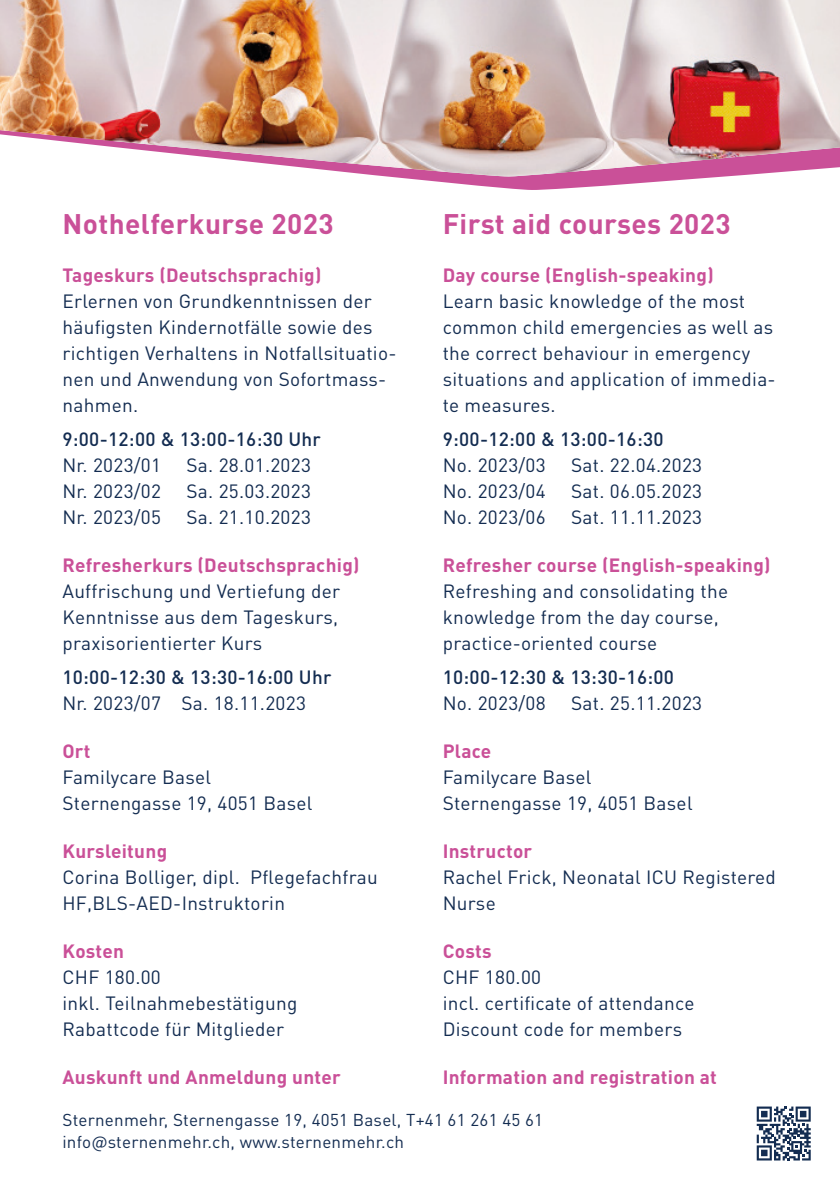
<style>
.page{position:relative;width:840px;height:1191px;background:#fff}
.page>*{position:absolute;margin:0;border:0;box-sizing:border-box;transform-origin:0 0}
.t1{font:700 28px "DIN Pro";letter-spacing:.015em;color:#ca5098}
.t2{font:19px/26px "DIN Pro";letter-spacing:.015em;color:#132c51}
.t3{font:700 19px "DIN Pro";letter-spacing:.015em;color:#ca5098}
.t4{font:500 19px "DIN Pro";letter-spacing:.015em;color:#132c51}
.t5{font:17px "DIN Pro";letter-spacing:.015em;color:#132c51}
.s1{font-weight:700;color:#ca5098}
</style>
<div class="page">
<svg style="left:383px;top:176px;width:348px;height:14px"></svg>
<svg style="left:756px;top:1106px;width:54px;height:54px"></svg>
<img style="left:0;top:0;width:839px;height:176px">
<p class="t1" style="left:62px;top:205px;width:272px">Nothelferkurse 2023</p>
<p class="t3" style="left:62px;top:262px;width:260px">Tageskurs (Deutschsprachig)</p>
<p class="t2" style="left:62px;top:287px;width:335px">Erlernen von Grundkenntnissen der häufigsten Kindernotfälle sowie des richtigen Verhaltens in Notfallsituatio&shy;nen und Anwendung von Sofortmass&shy;nahmen.</p>
<p class="t4" style="left:62px;top:426px;width:260px">9:00-12:00 &amp; 13:00-16:30 Uhr</p>
<p class="t2" style="left:62px;top:451px;width:100px">Nr. 2023/01</p>
<p class="t2" style="left:186px;top:451px;width:126px">Sa. 28.01.2023</p>
<p class="t2" style="left:62px;top:477px;width:100px">Nr. 2023/02</p>
<p class="t2" style="left:186px;top:477px;width:126px">Sa. 25.03.2023</p>
<p class="t2" style="left:62px;top:503px;width:100px">Nr. 2023/05</p>
<p class="t2" style="left:186px;top:503px;width:126px">Sa. 21.10.2023</p>
<p class="t3" style="left:62px;top:552px;width:298px">Refresherkurs (Deutschsprachig)</p>
<p class="t2" style="left:62px;top:577px;width:279px;text-align:justify">Auffrischung und Vertiefung der Kenntnisse aus dem Tageskurs, praxisorientierter Kurs</p>
<p class="t4" style="left:62px;top:664px;width:270px">10:00-12:30 &amp; 13:30-16:00 Uhr</p>
<p class="t2" style="left:62px;top:689px;width:245px">Nr. 2023/07 Sa. 18.11.2023</p>
<p class="t3" style="left:62px;top:738px;width:30px">Ort</p>
<p class="t2" style="left:62px;top:763px;width:150px">Familycare Basel</p>
<p class="t2" style="left:62px;top:789px;width:251px">Sternengasse 19, 4051 Basel</p>
<p class="t3" style="left:62px;top:838px;width:106px">Kursleitung</p>
<p class="t2" style="left:62px;top:863px;width:317px">Corina Bolliger, dipl. Pflegefachfrau<br>HF,BLS-AED-Instruktorin</p>
<p class="t3" style="left:62px;top:938px;width:63px">Kosten</p>
<p class="t2" style="left:62px;top:963px;width:100px">CHF 180.00</p>
<p class="t2" style="left:62px;top:989px;width:236px">inkl. Teilnahmebestätigung</p>
<p class="t2" style="left:62px;top:1015px;width:223px">Rabattcode für Mitglieder</p>
<p class="t3" style="left:62px;top:1064px;width:280px">Auskunft und Anmeldung unter</p>
<p class="t1" style="left:442px;top:205px;width:289px">First aid courses 2023</p>
<p class="t3" style="left:442px;top:262px;width:272px">Day course (English-speaking)</p>
<p class="t2" style="left:442px;top:287px;width:334px">Learn basic knowledge of the most common child emergencies as well as the correct behaviour in emergency situations and application of immedia&shy;te measures.</p>
<p class="t4" style="left:442px;top:426px;width:222px">9:00-12:00 &amp; 13:00-16:30</p>
<p class="t2" style="left:442px;top:451px;width:104px">No. 2023/03</p>
<p class="t2" style="left:571px;top:451px;width:132px">Sat. 22.04.2023</p>
<p class="t2" style="left:442px;top:477px;width:104px">No. 2023/04</p>
<p class="t2" style="left:571px;top:477px;width:132px">Sat. 06.05.2023</p>
<p class="t2" style="left:442px;top:503px;width:104px">No. 2023/06</p>
<p class="t2" style="left:571px;top:503px;width:132px">Sat. 11.11.2023</p>
<p class="t2" style="left:442px;top:551px;width:329px"><span class="s1">Refresher course (English-speaking)<br></span>Refreshing and consolidating the knowledge from the day course, practice-oriented course</p>
<p class="t4" style="left:442px;top:664px;width:233px">10:00-12:30 &amp; 13:30-16:00</p>
<p class="t2" style="left:442px;top:689px;width:104px">No. 2023/08</p>
<p class="t2" style="left:571px;top:689px;width:132px">Sat. 25.11.2023</p>
<p class="t3" style="left:442px;top:738px;width:50px">Place</p>
<p class="t2" style="left:442px;top:763px;width:150px">Familycare Basel</p>
<p class="t2" style="left:442px;top:789px;width:251px">Sternengasse 19, 4051 Basel</p>
<p class="t3" style="left:442px;top:838px;width:91px">Instructor</p>
<p class="t2" style="left:442px;top:863px;width:334px">Rachel Frick, Neonatal ICU Registered<br>Nurse</p>
<p class="t3" style="left:442px;top:938px;width:50px">Costs</p>
<p class="t2" style="left:442px;top:963px;width:100px">CHF 180.00</p>
<p class="t2" style="left:442px;top:989px;width:253px">incl. certificate of attendance</p>
<p class="t2" style="left:442px;top:1015px;width:241px">Discount code for members</p>
<p class="t3" style="left:442px;top:1064px;width:276px">Information and registration at</p>
<p class="t5" style="left:62px;top:1108px;width:482px">Sternenmehr, Sternengasse 19, 4051 Basel, T+41 61 261 45 61</p>
<p class="t5" style="left:62px;top:1130px;width:343px">info@sternenmehr.ch, www.sternenmehr.ch</p>
</div>
